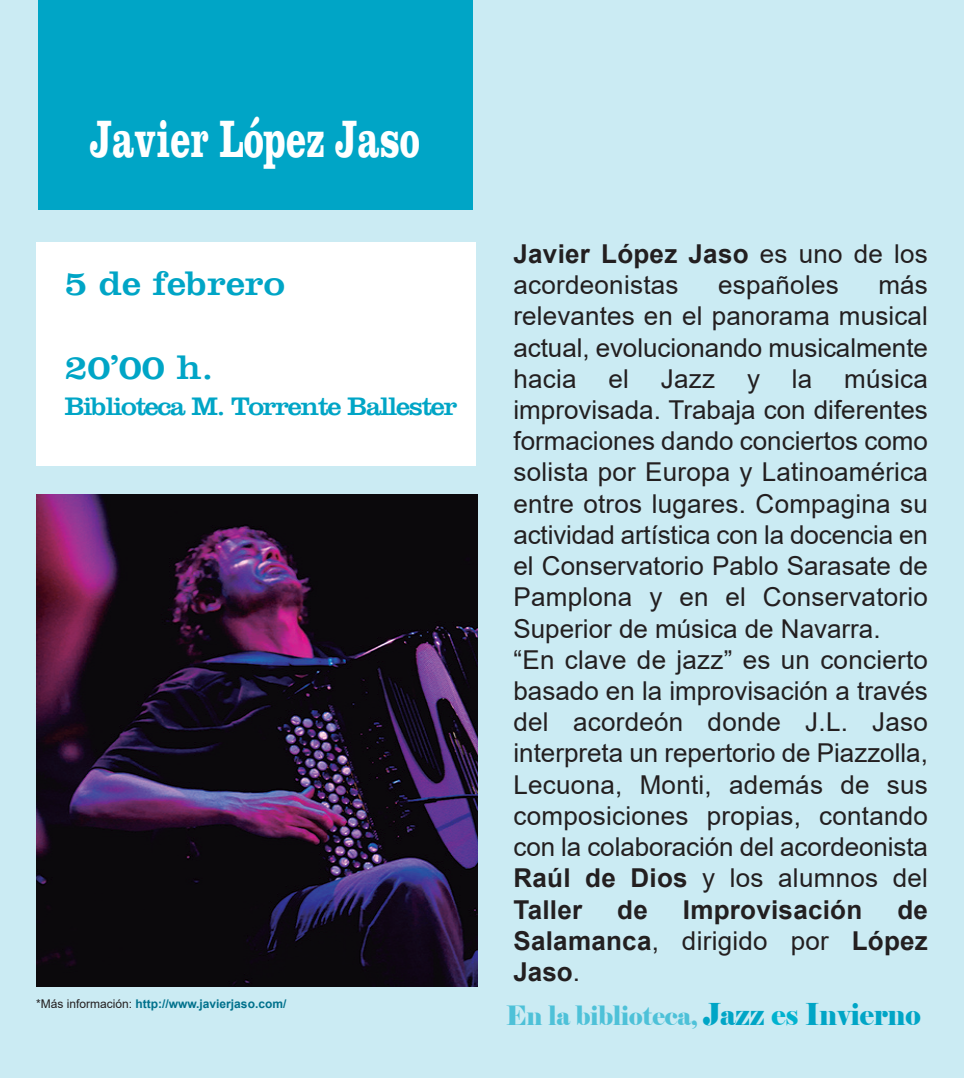
<style>
.page{position:relative;width:964px;height:1078px;background:#fff}
.page>*{position:absolute;margin:0;border:0;box-sizing:border-box;transform-origin:0 0}
.t1{font:700 53.9px "Clarendon";color:#fff;scale:.67 1}
.t2{font:35px "Clarendon";color:#00a5c6;scale:1.08 1}
.t3{font:26.5px "Elephant";color:#4ec1d8;scale:.9 1}
.t4{font:26px/31.2px "Arial";color:#231f20}
.t5{font:700 26px/31.2px "Arial";letter-spacing:.01em;color:#231f20;text-align:justify}
.t6{font:26px "Clarendon";letter-spacing:-.05em;color:#00a5c6;scale:1.08 1}
.t7{font:700 12px "Arial";color:#00718c}
.s1{font-weight:400;color:#231f20}
.s2{font-weight:700}
.s3{font-weight:400}
.s4{font-size:30px;color:#00a5c6}
.s5{font-size:30px;color:#00b2cf}
</style>
<div class="page">
<div style="left:0;top:0;width:964px;height:1077px;background:#cbebf3"></div>
<div style="left:38px;top:0;width:434px;height:210px;background:#00a5c6"></div>
<img style="left:36px;top:495px;width:442px;height:490px">
<div style="left:36px;top:242px;width:439px;height:223px;background:#fff"></div>
<h1 class="t1" style="left:90px;top:106px;width:494px">Javier López Jaso</h1>
<h2 class="t2" style="left:64px;top:263px;width:206px">5 de febrero</h2>
<h2 class="t2" style="left:64px;top:347px;width:139px">20’00 h.</h2>
<p class="t6" style="left:64px;top:391px;width:366px">Biblioteca M. Torrente Ballester</p>
<p class="t7" style="left:36px;top:997px;width:252px"><span class="s1">*Más información:</span> http://www.javierjaso.com/</p>
<p class="t4" style="left:513px;top:238px;width:416px"><span class="s2">Javier López Jaso</span> es uno de los acordeonistas</p>
<p class="t4" style="left:513px;top:269px;width:416px;text-indent:365px">más relevantes en el panorama musical actual, evolucionando musicalmente hacia el Jazz y la música improvisada. Trabaja con diferentes formaciones dando conciertos como solista por Europa y Latinoamérica entre otros lugares. Compagina su actividad artística con la docencia en el Conservatorio Pablo Sarasate de<br>Pamplona y en el Conservatorio<br>Superior de música de Navarra. “En clave de jazz” es un concierto basado en la improvisación a través del acordeón donde J.L. Jaso interpreta un repertorio de Piazzolla,<br>Lecuona, Monti, además de sus composiciones propias, contando con la colaboración del acordeonista<br><span class="s2">Raúl de Dios</span> y los alumnos del<br><span class="s2">Taller</span></p>
<p class="t4" style="left:718px;top:269px;width:122px">españoles</p>
<p class="t5" style="left:617px;top:893px;width:32px">de</p>
<p class="t5" style="left:683px;top:893px;width:181px">Improvisación</p>
<p class="t5" style="left:513px;top:893px;width:416px;text-indent:384px">de Salamanca<span class="s3">, dirigido por</span> López Jaso<span class="s3">.</span></p>
<p class="t3" style="left:506px;top:999px;width:462px">En la biblioteca, <span class="s4">Jazz</span> <span class="s5">es</span> <span class="s4">Invierno</span></p>
</div>
